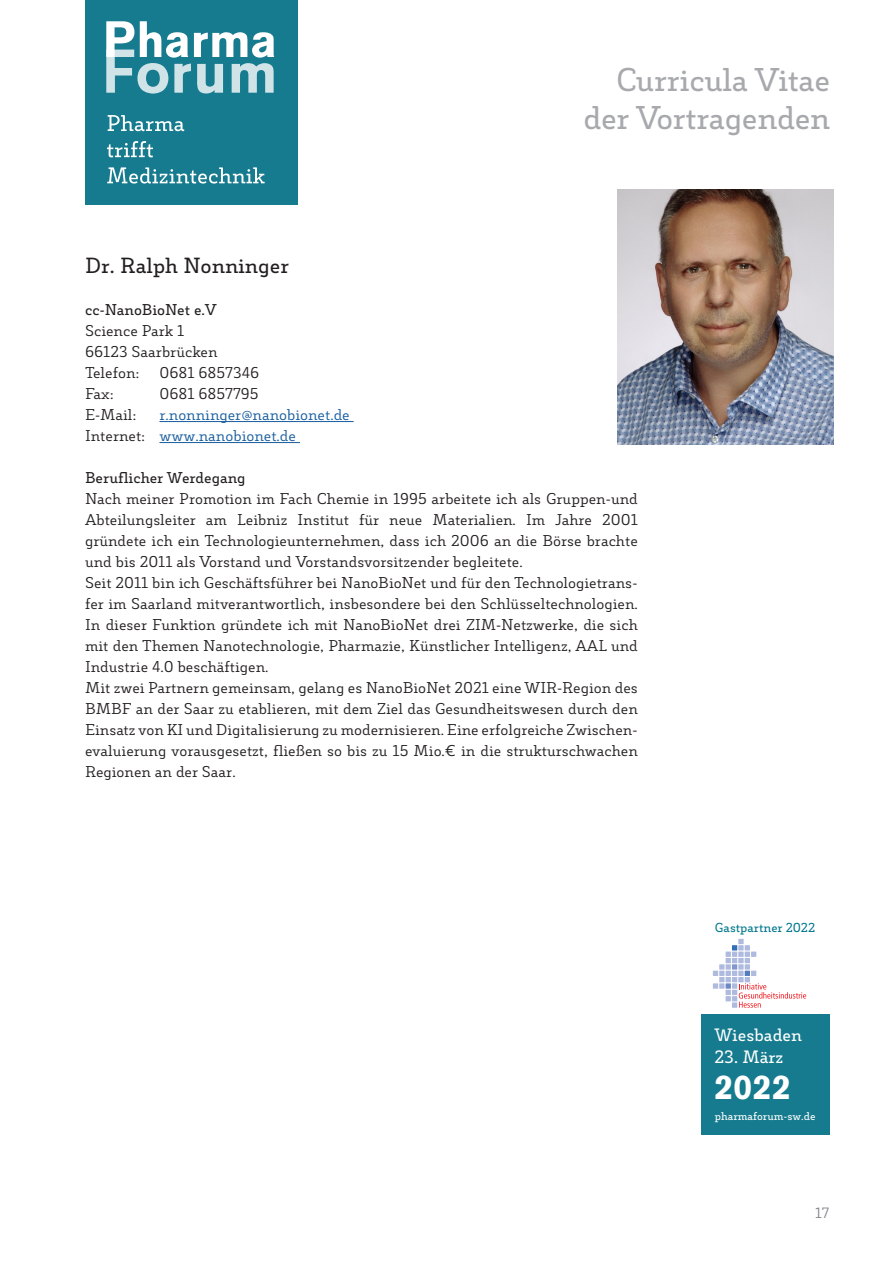
<style>
.page{position:relative;width:893px;height:1263px;background:#fff}
.page>*{position:absolute;margin:0;border:0;box-sizing:border-box;transform-origin:0 0}
.t1{font:900 33.45px "Akzidenz Grotesk";color:#fff}
.t2{font:600 31.5px/37.8px "Decour";letter-spacing:-.01em;color:#a8a9ad;text-align:right}
.Ref_Name{font:600 21px "Decour";color:#231f20}
.t3{font:600 17.1px "Decour";color:#fff}
.Text{font:15px/21px "Decour";color:#231f20;text-align:justify}
.Text-2{font:15px "Decour";color:#175d9e}
.Text-3{font:600 15px "Decour";color:#231f20}
.t4{font:14.25px "Decour";color:#808285}
.t5{font:600 12.45px "Decour";color:#01778d}
.t6{font:600 10.95px "Decour";color:#fff}
.s1{color:#231f20}
</style>
<div class="page">
<div style="left:85px;top:0;width:213px;height:205px;background:#167b8e"></div>
<svg style="left:106px;top:21px;width:168px;height:73px"></svg>
<svg style="left:107px;top:167px;width:158px;height:17px"></svg>
<svg style="left:107px;top:141px;width:46px;height:16px"></svg>
<svg style="left:108px;top:115px;width:76px;height:16px"></svg>
<hr style="left:159px;top:421px;width:195px;height:1px;background:#175d9e">
<hr style="left:159px;top:442px;width:141px;height:1px;background:#175d9e">
<img style="left:618px;top:189px;width:215px;height:256px">
<div style="left:701px;top:1014px;width:128px;height:120px;background:#167b8e"></div>
<svg style="left:713px;top:939px;width:93px;height:69px"></svg>
<h2 class="t2" style="left:583px;top:61px;width:248px">Curricula Vitae der Vortragenden</h2>
<p class="Ref_Name" style="left:85px;top:252px;width:206px">Dr. Ralph Nonninger</p>
<p class="Text-3" style="left:85px;top:300px;width:133px">cc-NanoBioNet e.V</p>
<p class="Text" style="left:85px;top:320px;width:101px">Science Park 1</p>
<p class="Text" style="left:85px;top:341px;width:134px">66123 Saarbrücken</p>
<p class="Text" style="left:85px;top:362px;width:56px">Telefon:</p>
<p class="Text" style="left:159px;top:362px;width:101px">0681 6857346</p>
<p class="Text" style="left:85px;top:383px;width:30px">Fax:</p>
<p class="Text" style="left:159px;top:383px;width:101px">0681 6857795</p>
<p class="Text" style="left:85px;top:404px;width:53px">E-Mail:</p>
<p class="Text-2" style="left:159px;top:406px;width:192px">r.nonninger@nanobionet.de</p>
<p class="Text-2" style="left:85px;top:427px;width:212px"><span class="s1">Internet:</span> www.nanobionet.de</p>
<p class="Text-3" style="left:85px;top:468px;width:162px">Beruflicher Werdegang</p>
<p class="Text" style="left:85px;top:488px;width:554px">Nach meiner Promotion im Fach Chemie in 1995 arbeitete ich als Gruppen-und Abteilungsleiter am Leibniz Institut für neue Materialien. Im Jahre 2001 gründete ich ein Technologieunternehmen, dass ich 2006 an die Börse brachte und bis 2011 als Vorstand und Vorstandsvorsitzender begleitete.</p>
<p class="Text" style="left:85px;top:572px;width:554px">Seit 2011 bin ich Geschäftsführer bei NanoBioNet und für den Technologietrans&shy;fer im Saarland mitverantwortlich, insbesondere bei den Schlüsseltechnologien.<br>In dieser Funktion gründete ich mit NanoBioNet drei ZIM-Netzwerke, die sich mit den Themen Nanotechnologie, Pharmazie, Künstlicher Intelligenz, AAL und Industrie 4.0 beschäftigen.</p>
<p class="Text" style="left:85px;top:677px;width:554px">Mit zwei Partnern gemeinsam, gelang es NanoBioNet 2021 eine WIR-Region des BMBF an der Saar zu etablieren, mit dem Ziel das Gesundheitswesen durch den Einsatz von KI und Digitalisierung zu modernisieren. Eine erfolgreiche Zwischen-</p>
<p class="Text" style="left:85px;top:740px;width:554px">evaluierung vorausgesetzt, fließen so bis zu 15 Mio.€ in die strukturschwachen<br>Regionen an der Saar.</p>
<p class="t5" style="left:715px;top:920px;width:102px">Gastpartner 2022</p>
<p class="t3" style="left:714px;top:1024px;width:89px">Wiesbaden</p>
<p class="t3" style="left:714px;top:1046px;width:71px">23. März</p>
<h1 class="t1" style="left:714px;top:1065px;width:78px">2022</h1>
<p class="t6" style="left:715px;top:1110px;width:102px">pharmaforum-sw.de</p>
<p class="t4" style="left:815px;top:1204px;width:16px">17</p>
</div>
